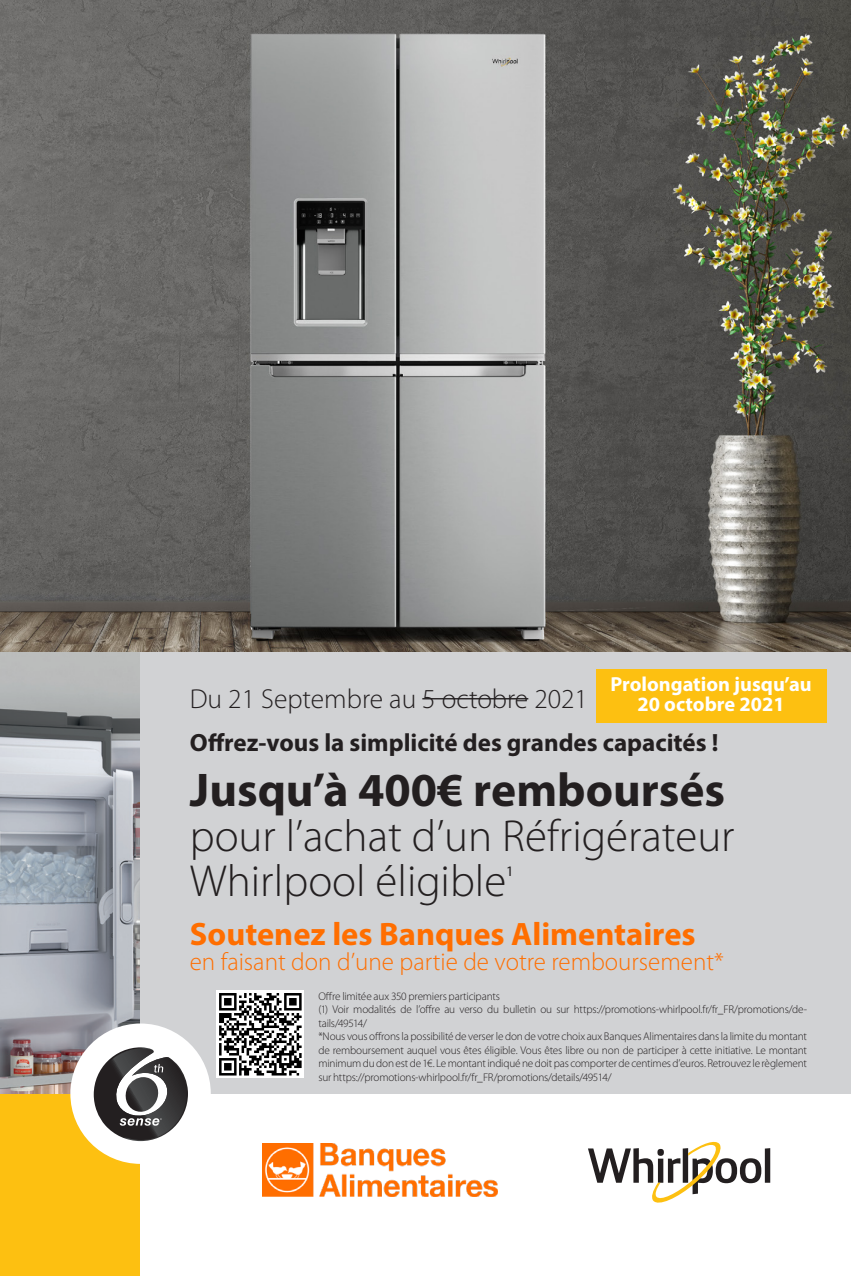
<style>
.page{position:relative;width:851px;height:1276px;background:#fff}
.page>*{position:absolute;margin:0;border:0;box-sizing:border-box;transform-origin:0 0}
.t1{font:700 47.5px "Myriad Pro";color:#231f20}
.t2{font:300 45px "Myriad Pro";color:#231f20}
.t3{font:700 32.5px "Myriad Pro";color:#ff6e00}
.t4{font:300 27.5px "Myriad Pro";color:#231f20}
.t5{font:300 25px "Myriad Pro";color:#ff6e00}
.t6{font:700 25px "Myriad Pro";color:#231f20}
.t7{font:700 20.25px "Myriad Pro";color:#fff}
.t8{font:14.5px "Myriad Pro";color:#231f20}
.t9{font:300 11.25px/13.5px "Myriad Pro";letter-spacing:-.015em;color:#231f20}
</style>
<div class="page">
<img style="left:0;top:0;width:850px;height:652px">
<div style="left:0;top:1093px;width:140px;height:183px;background:#fdc011"></div>
<img style="left:0;top:652px;width:140px;height:441px">
<div style="left:140px;top:652px;width:710px;height:441px;background:#d1d2d4"></div>
<div style="left:764px;top:1148px;width:6px;height:34px;background:#231f20"></div>
<svg style="left:588px;top:1141px;width:173px;height:62px"></svg>
<div style="left:70px;top:1023px;width:141px;height:141px;background:#fff;border-radius:50%"></div>
<hr style="left:422px;top:698px;width:106px;height:1px;background:#231f20">
<svg style="left:93px;top:1047px;width:95px;height:94px"></svg>
<img style="left:262px;top:1143px;width:235px;height:53px">
<div style="left:216px;top:990px;width:88px;height:88px;background:linear-gradient(to right,#fff,#fff)"></div>
<svg style="left:219px;top:993px;width:82px;height:82px;background:#7d7d7d"></svg>
<div style="left:596px;top:669px;width:230px;height:53px;background:#fdc011"></div>
<p class="t7" style="left:610px;top:670px;width:203px">Prolongation jusqu’au</p>
<p class="t7" style="left:637px;top:691px;width:149px">20 octobre 2021</p>
<p class="t4" style="left:190px;top:682px;width:399px">Du 21 Septembre au 5 octobre 2021</p>
<p class="t6" style="left:190px;top:726px;width:530px">Offrez-vous la simplicité des grandes capacités !</p>
<p class="t1" style="left:190px;top:759px;width:537px">Jusqu’à 400€ remboursés</p>
<p class="t2" style="left:190px;top:809px;width:546px">pour l’achat d’un Réfrigérateur</p>
<p class="t2" style="left:190px;top:854px;width:318px">Whirlpool éligible</p>
<p class="t8" style="left:506px;top:862px;width:9px">1</p>
<p class="t3" style="left:190px;top:913px;width:507px">Soutenez les Banques Alimentaires</p>
<p class="t5" style="left:190px;top:947px;width:535px">en faisant don d’une partie de votre remboursement*</p>
<p class="t9" style="left:318px;top:989px;width:183px">Offre limitée aux 350 premiers participants</p>
<p class="t9" style="left:318px;top:1002px;width:490px">(1) Voir modalités de l’offre au verso du bulletin ou sur https://promotions-whirlpool.fr/fr_FR/promotions/de&shy;tails/49514/</p>
<p class="t9" style="left:318px;top:1029px;width:490px;text-align:justify">*Nous vous offrons la possibilité de verser le don de votre choix aux Banques Alimentaires dans la limite du montant de remboursement auquel vous êtes éligible. Vous êtes libre ou non de participer à cette initiative. Le montant minimum du don est de 1€. Le montant indiqué ne doit pas comporter de centimes d’euros. Retrouvez le règlement sur https://promotions-whirlpool.fr/fr_FR/promotions/details/49514/</p>
</div>
